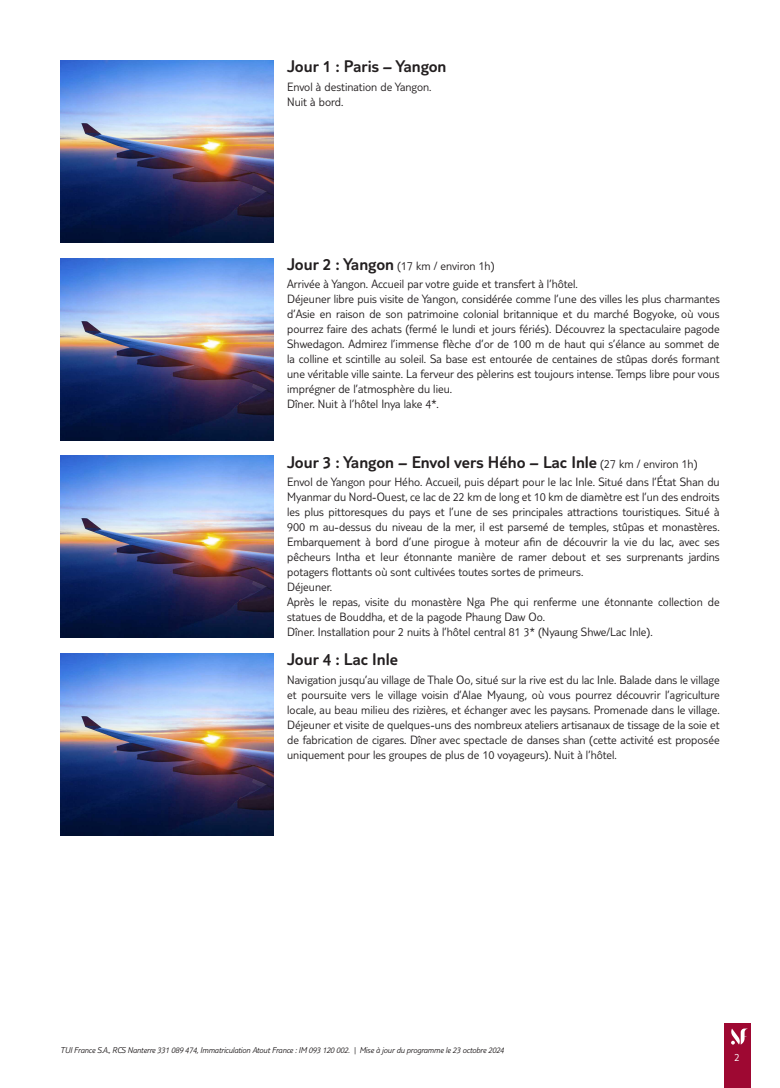
<style>
.page{position:relative;width:780px;height:1088px;background:#fff}
.page>*{position:absolute;margin:0;border:0;box-sizing:border-box;transform-origin:0 0}
.t1{font:300 17.5px "TUI Type";color:#231f20}
.t2{font:300 12.5px/15px "TUI Type";color:#231f20}
.t3{font:300 11.25px "TUI Type";color:#fff}
.t4{font:italic 300 8.75px "TUI Type";letter-spacing:-.02em;color:#231f20}
.s1{font-size:17.5px}
.s2{font-size:12.5px}
</style>
<div class="page">
<div style="left:724px;top:1023px;width:26px;height:65px;background:#9e0832"></div>
<svg style="left:731px;top:1028px;width:17px;height:16px"></svg>
<img style="left:60px;top:60px;width:213px;height:182px">
<img style="left:60px;top:258px;width:213px;height:182px">
<img style="left:60px;top:456px;width:213px;height:182px">
<img style="left:60px;top:654px;width:213px;height:182px">
<h1 class="t1" style="left:287px;top:56px;width:161px">Jour 1 : Paris – Yangon</h1>
<p class="t2" style="left:287px;top:79px;width:146px">Envol à destination de Yangon.<br>Nuit à bord.</p>
<p class="t2" style="left:287px;top:256px;width:292px;line-height:18.5px"><span class="s1">Jour 2 : Yangon</span> (17 km / environ 1h)<br>Arrivée à Yangon. Accueil par votre guide et transfert à l’hôtel.</p>
<p class="t2" style="left:287px;top:291px;width:434px">Déjeuner libre puis visite de Yangon, considérée comme l’une des villes les plus charmantes d’Asie en raison de son patrimoine colonial britannique et du marché Bogyoke, où vous pourrez faire des achats (fermé le lundi et jours fériés). Découvrez la spectaculaire pagode Shwedagon. Admirez l’immense flèche d’or de 100 m de haut qui s’élance au sommet de la colline et scintille au soleil. Sa base est entourée de centaines de stûpas dorés formant une véritable ville sainte. La ferveur des pèlerins est toujours intense. Temps libre pour vous imprégner de l’atmosphère du lieu.<br>Dîner. Nuit à l’hôtel Inya lake 4*.</p>
<h1 class="t1" style="left:287px;top:452px;width:412px">Jour 3 : Yangon – Envol vers Hého – Lac Inle <span class="s2">(27 km / environ 1h)</span></h1>
<p class="t2" style="left:287px;top:474px;width:434px">Envol de Yangon pour Hého. Accueil, puis départ pour le lac Inle. Situé dans l’État Shan du Myanmar du Nord-Ouest, ce lac de 22 km de long et 10 km de diamètre est l’un des endroits les plus pittoresques du pays et l’une de ses principales attractions touristiques. Situé à 900 m au-dessus du niveau de la mer, il est parsemé de temples, stûpas et monastères.<br>Embarquement à bord d’une pirogue à moteur afin de découvrir la vie du lac, avec ses pêcheurs Intha et leur étonnante manière de ramer debout et ses surprenants jardins potagers flottants où sont cultivées toutes sortes de primeurs.<br>Déjeuner.<br>Après le repas, visite du monastère Nga Phe qui renferme une étonnante collection de statues de Bouddha, et de la pagode Phaung Daw Oo.<br>Dîner. Installation pour 2 nuits à l’hôtel central 81 3* (Nyaung Shwe/Lac Inle).</p>
<h1 class="t1" style="left:287px;top:649px;width:112px">Jour 4 : Lac Inle</h1>
<p class="t2" style="left:287px;top:672px;width:434px;text-align:justify">Navigation jusqu’au village de Thale Oo, situé sur la rive est du lac Inle. Balade dans le village et poursuite vers le village voisin d’Alae Myaung, où vous pourrez découvrir l’agriculture locale, au beau milieu des rizières, et échanger avec les paysans. Promenade dans le village.<br>Déjeuner et visite de quelques-uns des nombreux ateliers artisanaux de tissage de la soie et de fabrication de cigares. Dîner avec spectacle de danses shan (cette activité est proposée uniquement pour les groupes de plus de 10 voyageurs). Nuit à l’hôtel.</p>
<p class="t4" style="left:60px;top:1045px;width:445px">TUI France S.A., RCS Nanterre 331 089 474, Immatriculation Atout France : IM 093 120 002. | Mise à jour du programme le 23 octobre 2024</p>
<p class="t3" style="left:734px;top:1050px;width:7px">2</p>
</div>
